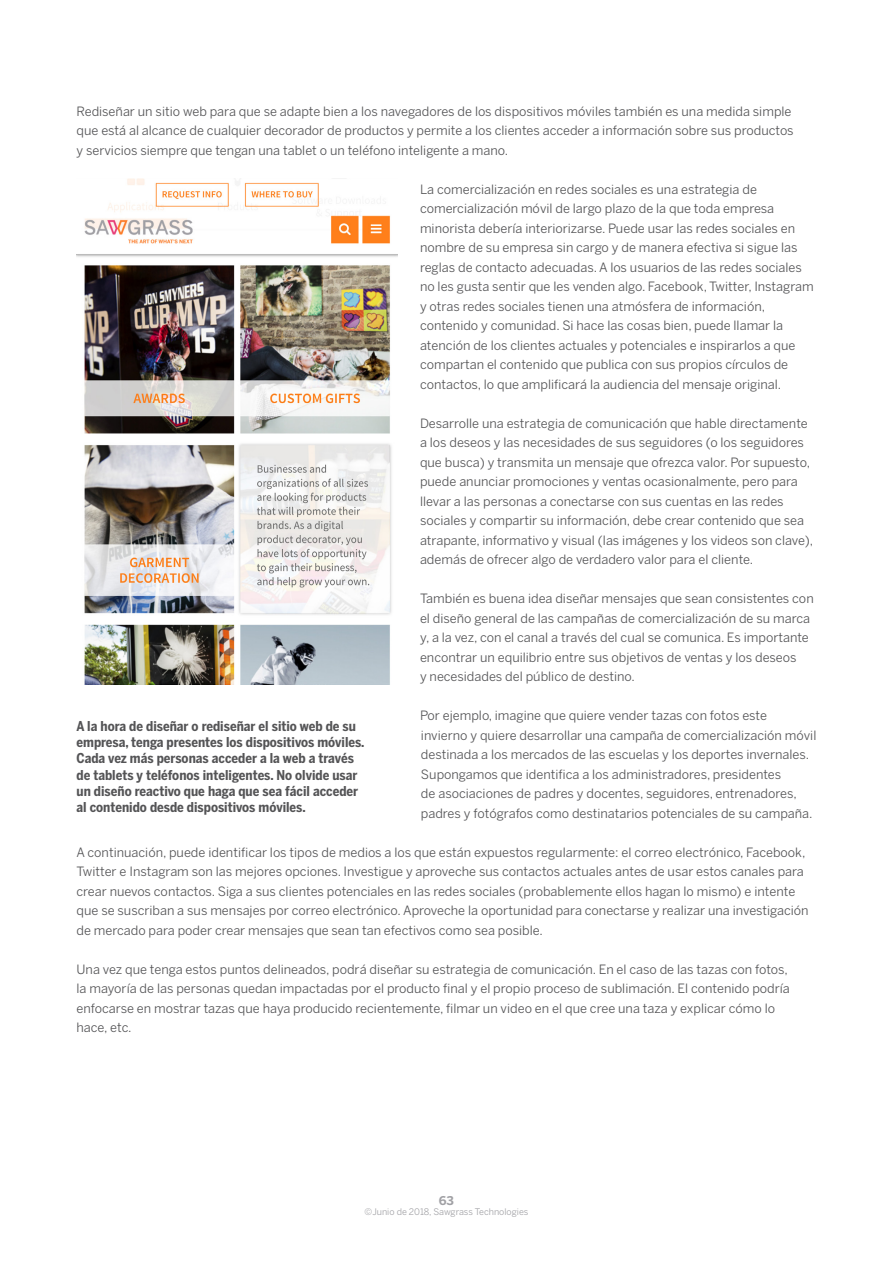
<style>
.page{position:relative;width:893px;height:1263px;background:#fff}
.page>*{position:absolute;margin:0;border:0;box-sizing:border-box;transform-origin:0 0}
.t1{font:700 13.5px/16.2px "Benton Sans Cond";color:#545456}
.TX2{font:12.75px/19.5px "Benton Sans";color:#545456}
.t2{font:700 12px "Benton Sans";color:#a1a1a5}
.t3{font:9px "Benton Sans";color:#a1a1a5}
</style>
<div class="page">
<img style="left:77px;top:179px;width:320px;height:505px">
<p class="TX2" style="left:77px;top:101px;width:719px">Rediseñar un sitio web para que se adapte bien a los navegadores de los dispositivos móviles también es una medida simple que está al alcance de cualquier decorador de productos y permite a los clientes acceder a información sobre sus productos y servicios siempre que tengan una tablet o un teléfono inteligente a mano.</p>
<p class="TX2" style="left:420px;top:179px;width:395px">La comercialización en redes sociales es una estrategia de comercialización móvil de largo plazo de la que toda empresa minorista debería interiorizarse. Puede usar las redes sociales en nombre de su empresa sin cargo y de manera efectiva si sigue las reglas de contacto adecuadas. A los usuarios de las redes sociales no les gusta sentir que les venden algo. Facebook, Twitter, Instagram y otras redes sociales tienen una atmósfera de información, contenido y comunidad. Si hace las cosas bien, puede llamar la atención de los clientes actuales y potenciales e inspirarlos a que compartan el contenido que publica con sus propios círculos de contactos, lo que amplificará la audiencia del mensaje original.</p>
<p class="TX2" style="left:420px;top:413px;width:395px">Desarrolle una estrategia de comunicación que hable directamente a los deseos y las necesidades de sus seguidores (o los seguidores que busca) y transmita un mensaje que ofrezca valor. Por supuesto, puede anunciar promociones y ventas ocasionalmente, pero para llevar a las personas a conectarse con sus cuentas en las redes sociales y compartir su información, debe crear contenido que sea atrapante, informativo y visual (las imágenes y los videos son clave), además de ofrecer algo de verdadero valor para el cliente.</p>
<p class="TX2" style="left:420px;top:589px;width:395px">También es buena idea diseñar mensajes que sean consistentes con el diseño general de las campañas de comercialización de su marca y, a la vez, con el canal a través del cual se comunica. Es importante encontrar un equilibrio entre sus objetivos de ventas y los deseos<br>y necesidades del público de destino.</p>
<p class="TX2" style="left:420px;top:706px;width:398px">Por ejemplo, imagine que quiere vender tazas con fotos este invierno y quiere desarrollar una campaña de comercialización móvil destinada a los mercados de las escuelas y los deportes invernales.<br>Supongamos que identifica a los administradores, presidentes<br>de asociaciones de padres y docentes, seguidores, entrenadores, padres y fotógrafos como destinatarios potenciales de su campaña.</p>
<p class="TX2" style="left:77px;top:842px;width:733px">A continuación, puede identificar los tipos de medios a los que están expuestos regularmente: el correo electrónico, Facebook, Twitter e Instagram son las mejores opciones. Investigue y aproveche sus contactos actuales antes de usar estos canales para crear nuevos contactos. Siga a sus clientes potenciales en las redes sociales (probablemente ellos hagan lo mismo) e intente que se suscriban a sus mensajes por correo electrónico. Aproveche la oportunidad para conectarse y realizar una investigación de mercado para poder crear mensajes que sean tan efectivos como sea posible.</p>
<p class="TX2" style="left:77px;top:959px;width:715px">Una vez que tenga estos puntos delineados, podrá diseñar su estrategia de comunicación. En el caso de las tazas con fotos, la mayoría de las personas quedan impactadas por el producto final y el propio proceso de sublimación. El contenido podría enfocarse en mostrar tazas que haya producido recientemente, filmar un video en el que cree una taza y explicar cómo lo hace, etc.</p>
<p class="t1" style="left:77px;top:718px;width:289px">A la hora de diseñar o rediseñar el sitio web de su empresa, tenga presentes los dispositivos móviles.<br>Cada vez más personas acceder a la web a través de tablets y teléfonos inteligentes. No olvide usar un diseño reactivo que haga que sea fácil acceder al contenido desde dispositivos móviles.</p>
<p class="t2" style="left:439px;top:1193px;width:17px">63</p>
<p class="t3" style="left:365px;top:1207px;width:165px">©Junio de 2018, Sawgrass Technologies</p>
</div>
